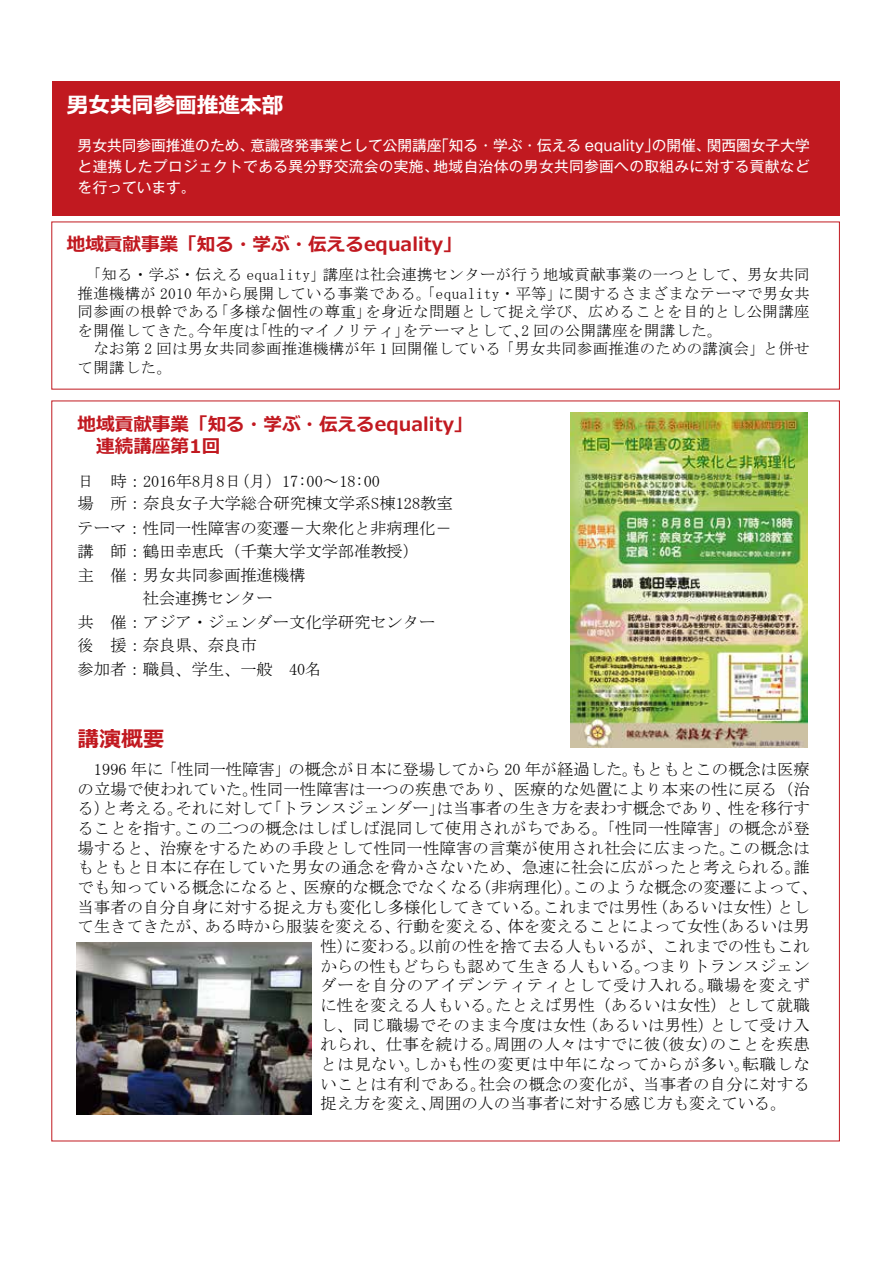
<style>
.page{position:relative;width:893px;height:1263px;background:#fff}
.page>*{position:absolute;margin:0;border:0;box-sizing:border-box;transform-origin:0 0}
.t1{font:700 21.75px "Meiryo";color:#c11920}
.t2{font:700 21.6px "Meiryo";color:#fff}
.t3{font:700 18.6px/22.4px "Meiryo";color:#c11920}
.t4{font:16.35px/21.8px "MS Mincho";color:#000}
.t5{font:16.35px "MS Mincho";letter-spacing:.02em;color:#000}
.t6{font:16.35px "MS Mincho";letter-spacing:.025em;color:#000}
.t7{font:16.35px "MS Mincho";letter-spacing:.04em;color:#000}
.t8{font:16.35px "MS Mincho";letter-spacing:.055em;color:#000}
.t9{font:15.45px/18.5px "MS Mincho";letter-spacing:.025em;color:#000;text-align:justify}
.t10{font:14.7px/20.9px "Gothic MB101 Pr 5";letter-spacing:.025em;color:#fff;text-align:justify}
</style>
<div class="page">
<div style="left:52px;top:81px;width:787px;height:135px;background:#c11920"></div>
<img style="left:77px;top:942px;width:234px;height:172px">
<img style="left:571px;top:412px;width:237px;height:336px">
<h2 class="t2" style="left:67px;top:90px;width:218px">男女共同参画推進本部</h2>
<p class="t10" style="left:78px;top:134px;width:734px">男女共同参画推進のため、意識啓発事業として公開講座「知る・学ぶ・伝える equality」の開催、関西圏女子大学と連携したプロジェクトである異分野交流会の実施、地域自治体の男女共同参画への取組みに対する貢献などを行っています。</p>
<p class="t3" style="left:67px;top:234px;width:396px">地域貢献事業「知る・学ぶ・伝えるequality」</p>
<p class="t9" style="left:78px;top:265px;width:734px">　「知る・学ぶ・伝える equality」講座は社会連携センターが行う地域貢献事業の一つとして、男女共同推進機構が 2010 年から展開している事業である。「equality・平等」に関するさまざまなテーマで男女共同参画の根幹である「多様な個性の尊重」を身近な問題として捉え学び、広めることを目的とし公開講座を開催してきた。今年度は「性的マイノリティ」をテーマとして、2 回の公開講座を開講した。</p>
<p class="t9" style="left:78px;top:339px;width:734px;text-indent:16px">なお第 2 回は男女共同参画推進機構が年 1 回開催している「男女共同参画推進のための講演会」と併せて開講した。</p>
<p class="t3" style="left:96px;top:414px;width:378px;text-indent:-19px">地域貢献事業「知る・学ぶ・伝えるequality」連続講座第1回</p>
<p class="t4" style="left:78px;top:470px;width:377px">日　時：2016年8月8日（月）17:00～18:00<br>場　所：奈良女子大学総合研究棟文学系S棟128教室</p>
<p class="t4" style="left:78px;top:517px;width:375px">テーマ：性同一性障害の変遷－大衆化と非病理化－</p>
<p class="t4" style="left:78px;top:541px;width:343px">講　師：鶴田幸恵氏（千葉大学文学部准教授）</p>
<p class="t4" style="left:78px;top:564px;width:229px">主　催：男女共同参画推進機構</p>
<p class="t4" style="left:143px;top:587px;width:132px">社会連携センター</p>
<p class="t4" style="left:78px;top:611px;width:359px">共　催：アジア・ジェンダー文化学研究センター</p>
<p class="t4" style="left:78px;top:634px;width:181px">後　援：奈良県、奈良市</p>
<p class="t4" style="left:78px;top:658px;width:246px">参加者：職員、学生、一般　40名</p>
<h1 class="t1" style="left:78px;top:724px;width:88px">講演概要</h1>
<p class="t4" style="left:78px;top:758px;width:734px">　1996 年に「性同一性障害」の概念が日本に登場してから 20 年が経過した。もともとこの概念は医療</p>
<p class="t4" style="left:78px;top:778px;width:734px">の立場で使われていた。性同一性障害は一つの疾患であり、医療的な処置により本来の性に戻る（治</p>
<p class="t4" style="left:78px;top:798px;width:734px">る）と考える。それに対して「トランスジェンダー」は当事者の生き方を表わす概念であり、性を移行す</p>
<p class="t4" style="left:78px;top:817px;width:734px">ることを指す。この二つの概念はしばしば混同して使用されがちである。「性同一性障害」の概念が登</p>
<p class="t4" style="left:78px;top:837px;width:734px">場すると、治療をするための手段として性同一性障害の言葉が使用され社会に広まった。この概念は</p>
<p class="t4" style="left:78px;top:857px;width:734px">もともと日本に存在していた男女の通念を脅かさないため、急速に社会に広がったと考えられる。誰</p>
<p class="t4" style="left:78px;top:876px;width:742px">でも知っている概念になると、医療的な概念でなくなる（非病理化）。このような概念の変遷によって、</p>
<p class="t4" style="left:78px;top:896px;width:734px">当事者の自分自身に対する捉え方も変化し多様化してきている。これまでは男性（あるいは女性）とし</p>
<p class="t4" style="left:78px;top:916px;width:734px">て生きてきたが、ある時から服装を変える、行動を変える、体を変えることによって女性（あるいは男</p>
<p class="t4" style="left:320px;top:935px;width:491px">性）に変わる。以前の性を捨て去る人もいるが、これまでの性もこれ</p>
<p class="t6" style="left:320px;top:958px;width:491px">からの性もどちらも認めて生きる人もいる。つまりトランスジェン</p>
<p class="t8" style="left:320px;top:977px;width:491px">ダーを自分のアイデンティティとして受け入れる。職場を変えず</p>
<p class="t5" style="left:320px;top:997px;width:491px">に性を変える人もいる。たとえば男性（あるいは女性）として就職</p>
<p class="t5" style="left:320px;top:1017px;width:491px">し、同じ職場でそのまま今度は女性（あるいは男性）として受け入</p>
<p class="t5" style="left:320px;top:1036px;width:491px">れられ、仕事を続ける。周囲の人々はすでに彼（彼女）のことを疾患</p>
<p class="t7" style="left:320px;top:1056px;width:491px">とは見ない。しかも性の変更は中年になってからが多い。転職しな</p>
<p class="t5" style="left:320px;top:1076px;width:491px">いことは有利である。社会の概念の変化が、当事者の自分に対する</p>
<p class="t4" style="left:320px;top:1093px;width:468px">捉え方を変え、周囲の人の当事者に対する感じ方も変えている。</p>
</div>
